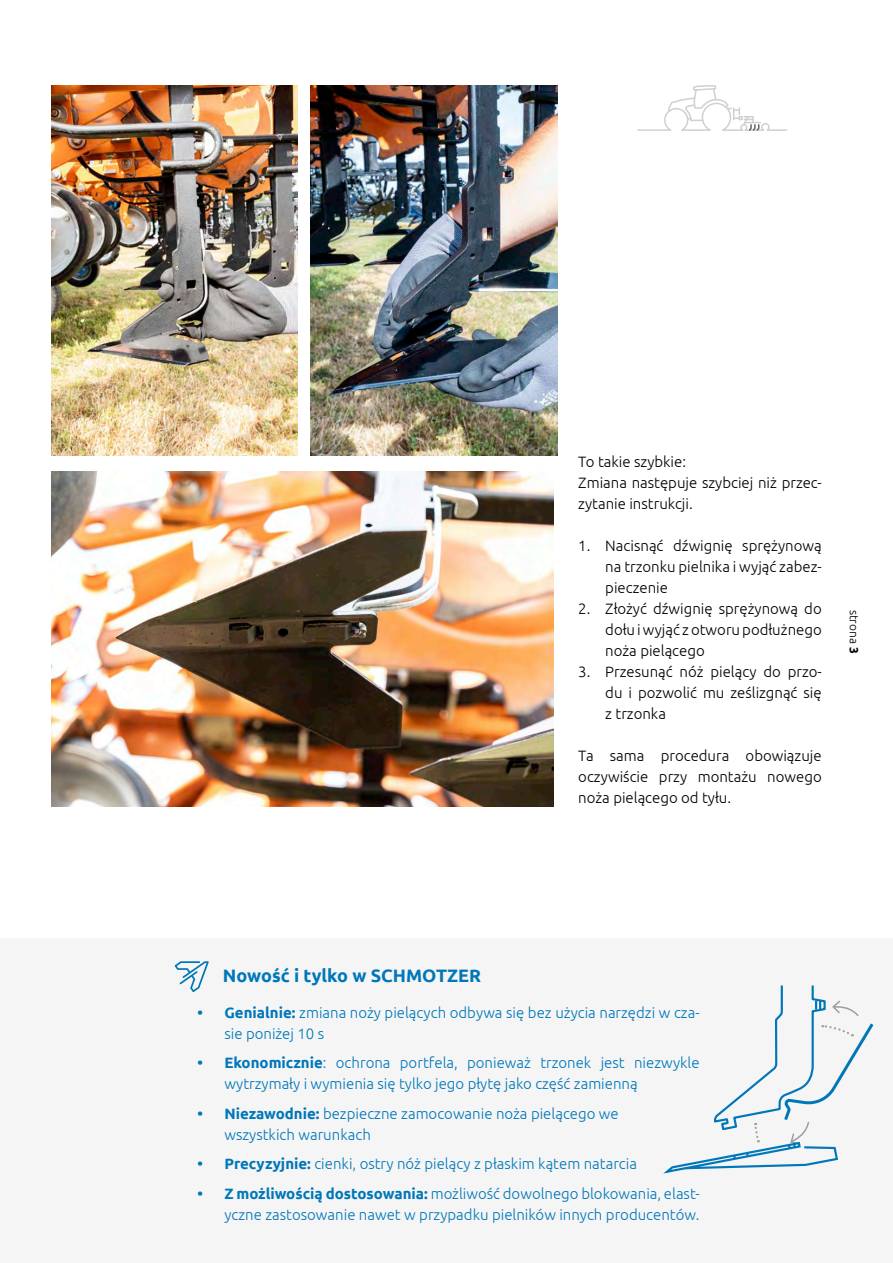
<style>
.page{position:relative;width:893px;height:1263px;background:#fff}
.page>*{position:absolute;margin:0;border:0;box-sizing:border-box;transform-origin:0 0}
.t1{font:700 18px "Ubuntu";color:#0077b9}
.t2{font:300 15px/21px "Ubuntu";color:#0077b9}
.t3{font:300 15px/21px "Ubuntu";color:#000;text-align:justify}
.t4{font:300 12px "Ubuntu";color:#000}
.s1{font-weight:700}
</style>
<div class="page">
<svg style="left:637px;top:85px;width:150px;height:46px"></svg>
<div style="left:0;top:939px;width:893px;height:324px;background:#f5f5f5"></div>
<svg style="left:175px;top:961px;width:34px;height:31px"></svg>
<svg style="left:663px;top:985px;width:211px;height:189px"></svg>
<img style="left:311px;top:85px;width:246px;height:370px">
<img style="left:51px;top:85px;width:247px;height:370px">
<img style="left:51px;top:472px;width:502px;height:335px">
<p class="t3" style="left:578px;top:450px;width:245px;text-align:left">To takie szybkie:<br>Zmiana następuje szybciej niż przec&shy;zytanie instrukcji.</p>
<p class="t3" style="left:605px;top:534px;width:218px;text-indent:-27px">1. Nacisnąć dźwignię sprężynową na trzonku pielnika i wyjąć zabez&shy;pieczenie</p>
<p class="t3" style="left:605px;top:597px;width:218px;text-indent:-27px">2. Złożyć dźwignię sprężynową do dołu i wyjąć z otworu podłużnego noża pielącego</p>
<p class="t3" style="left:605px;top:660px;width:218px;text-indent:-27px">3. Przesunąć nóż pielący do przo&shy;du i pozwolić mu ześlizgnąć się z trzonka</p>
<p class="t3" style="left:578px;top:744px;width:245px">Ta sama procedura obowiązuje oczywiście przy montażu nowego noża pielącego od tyłu.</p>
<p class="t4" style="left:861px;top:610px;width:45px;rotate:90deg">strona <span class="s1">3</span></p>
<p class="t1" style="left:223px;top:964px;width:260px">Nowość i tylko w SCHMOTZER</p>
<p class="t2" style="left:224px;top:1001px;width:477px;text-indent:-27px"><span class="s1">• Genialnie:</span> zmiana noży pielących odbywa się bez użycia narzędzi w cza&shy;sie poniżej 10 s</p>
<p class="t2" style="left:224px;top:1052px;width:477px;text-indent:-27px"><span class="s1">• Ekonomicznie</span>: ochrona portfela, ponieważ trzonek jest niezwykle wytrzymały i wymienia się tylko jego płytę jako część zamienną</p>
<p class="t2" style="left:224px;top:1102px;width:396px;text-indent:-27px"><span class="s1">• Niezawodnie:</span> bezpieczne zamocowanie noża pielącego we wszystkich warunkach</p>
<p class="t2" style="left:197px;top:1153px;width:441px"><span class="s1">• Precyzyjnie:</span> cienki, ostry nóż pielący z płaskim kątem natarcia</p>
<p class="t2" style="left:197px;top:1182px;width:504px;text-align:right"><span class="s1">• Z możliwością dostosowania:</span> możliwość dowolnego blokowania, elast&shy;yczne zastosowanie nawet w przypadku pielników innych producentów.</p>
</div>
